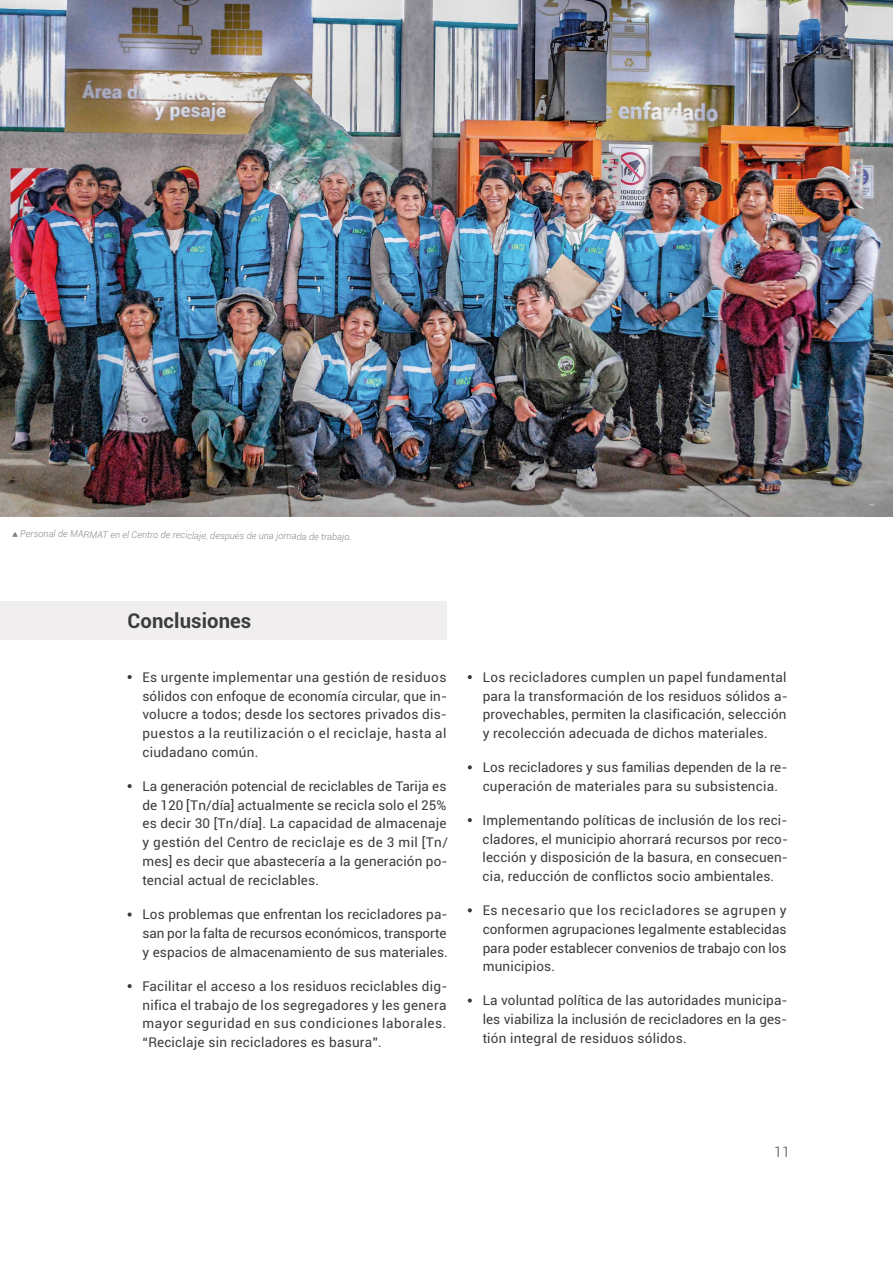
<style>
.page{position:relative;width:893px;height:1263px;background:#fff}
.page>*{position:absolute;margin:0;border:0;box-sizing:border-box;transform-origin:0 0}
.t1{font:700 20.25px "Roboto";letter-spacing:.005em;color:#3c3c3b}
.t2{font:300 14.25px "Roboto";color:#3c3c3b}
.t3{font:13.5px/18.8px "Roboto";letter-spacing:.015em;color:#3c3c3b;text-align:justify}
.t4{font:italic 300 9.45px "Roboto";color:#868686;scale:.95 1}
</style>
<div class="page">
<svg style="left:12px;top:532px;width:6px;height:5px"></svg>
<img style="left:0;top:0;width:893px;height:517px">
<div style="left:0;top:602px;width:446px;height:38px;background:#f0eeee"></div>
<svg style="left:128px;top:675px;width:4px;height:4px"></svg>
<svg style="left:128px;top:784px;width:4px;height:4px"></svg>
<svg style="left:128px;top:912px;width:4px;height:4px"></svg>
<svg style="left:128px;top:984px;width:4px;height:4px"></svg>
<svg style="left:468px;top:675px;width:4px;height:4px"></svg>
<svg style="left:468px;top:765px;width:4px;height:4px"></svg>
<svg style="left:468px;top:818px;width:4px;height:4px"></svg>
<svg style="left:468px;top:908px;width:4px;height:4px"></svg>
<svg style="left:468px;top:998px;width:4px;height:4px"></svg>
<p class="t4" style="left:21px;top:526px;width:350px;rotate:1deg">Personal de MARMAT en el Centro de reciclaje, después de una jornada de trabajo.</p>
<h1 class="t1" style="left:128px;top:607px;width:125px">Conclusiones</h1>
<p class="t3" style="left:142px;top:667px;width:306px">Es urgente implementar una gestión de residuos sólidos con enfoque de economía circular, que in&shy;volucre a todos; desde los sectores privados dis&shy;puestos a la reutilización o el reciclaje, hasta al ciudadano común.</p>
<p class="t3" style="left:142px;top:776px;width:307px">La generación potencial de reciclables de Tarija es de 120 [Tn/día] actualmente se recicla solo el 25% es decir 30 [Tn/día]. La capacidad de almacenaje y gestión del Centro de reciclaje es de 3 mil [Tn/ mes] es decir que abastecería a la generación po&shy;tencial actual de reciclables.</p>
<p class="t3" style="left:142px;top:905px;width:307px">Los problemas que enfrentan los recicladores pa&shy;san por la falta de recursos económicos, transporte y espacios de almacenamiento de sus materiales.</p>
<p class="t3" style="left:142px;top:976px;width:307px">Facilitar el acceso a los residuos reciclables dig&shy;nifica el trabajo de los segregadores y les genera mayor seguridad en sus condiciones laborales. “Reciclaje sin recicladores es basura”.</p>
<p class="t3" style="left:483px;top:667px;width:307px">Los recicladores cumplen un papel fundamental para la transformación de los residuos sólidos a&shy;provechables, permiten la clasificación, selección y recolección adecuada de dichos materiales.</p>
<p class="t3" style="left:483px;top:757px;width:306px">Los recicladores y sus familias dependen de la re&shy;cuperación de materiales para su subsistencia.</p>
<p class="t3" style="left:483px;top:810px;width:307px">Implementando políticas de inclusión de los reci&shy;cladores, el municipio ahorrará recursos por reco&shy;lección y disposición de la basura, en consecuen&shy;cia, reducción de conflictos socio ambientales.</p>
<p class="t3" style="left:483px;top:900px;width:305px">Es necesario que los recicladores se agrupen y conformen agrupaciones legalmente establecidas para poder establecer convenios de trabajo con los municipios.</p>
<p class="t3" style="left:483px;top:991px;width:307px">La voluntad política de las autoridades municipa&shy;les viabiliza la inclusión de recicladores en la ges&shy;tión integral de residuos sólidos.</p>
<p class="t2" style="left:774px;top:1142px;width:17px">11</p>
</div>
